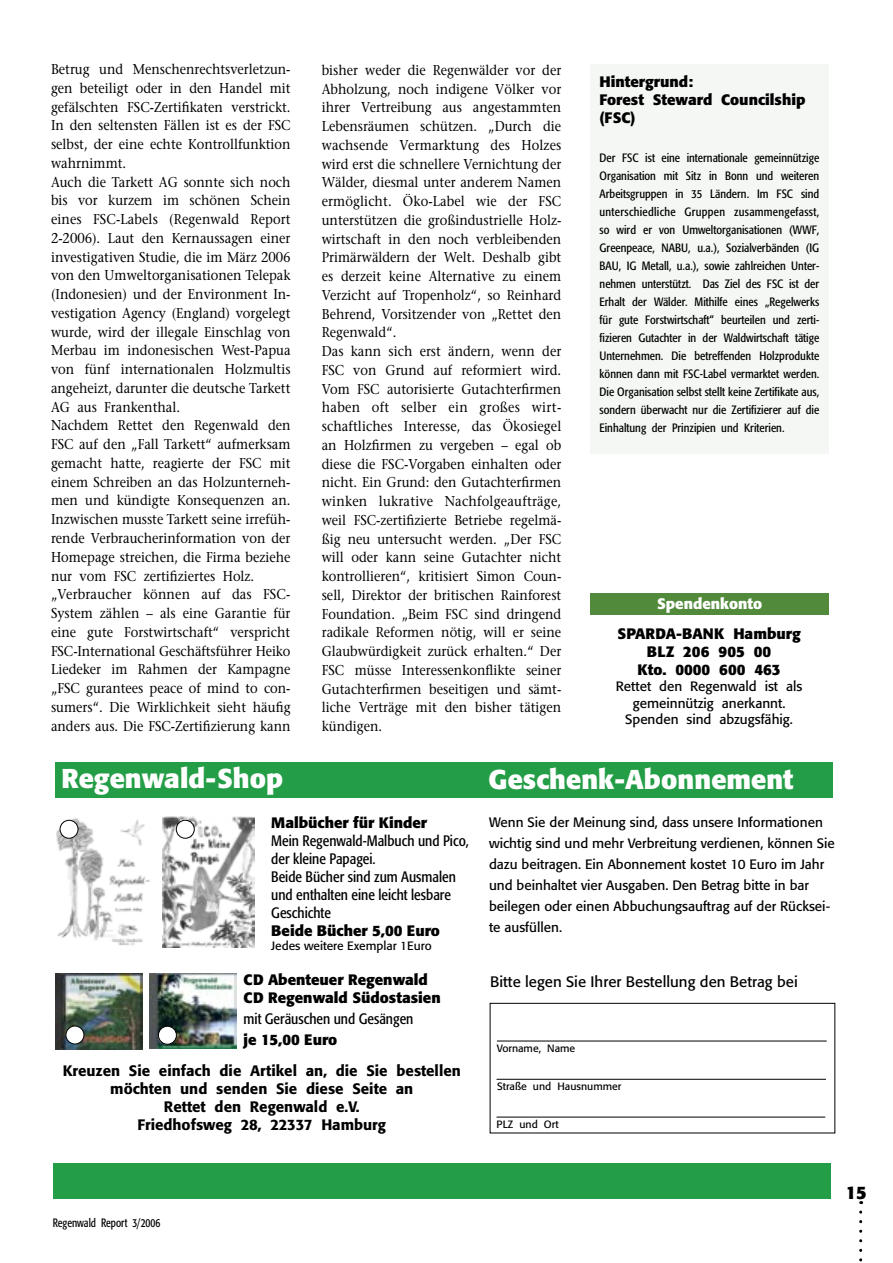
<style>
.page{position:relative;width:893px;height:1263px;background:#fff}
.page>*{position:absolute;margin:0;border:0;box-sizing:border-box;transform-origin:0 0}
.t1{font:700 27px "Formata";color:#fff}
.t2{font:700 18px "Formata";color:#000}
.Newshaedsubline{font:700 15px/18px "Formata";color:#000}
.t3{font:condensed 15px/18px "Formata";color:#000}
.einleit{font:500 15px/18px "Formata";color:#000;text-align:center}
.t4{font:15px "Formata";color:#000}
.Newshaedsubline-2{font:700 15px "Formata";color:#fff}
.Fließtext{font:14.25px/18.8px "Stone Serif";color:#000;text-align:justify;scale:.9 1}
.Kastentext{font:14.25px/18.8px "Stone Serif";color:#000;text-align:justify;scale:.9 1}
.Newshaedsubline-3{font:13.5px/21px "Formata";color:#000}
.Kastentext-2{font:condensed 12px/18px "Formata";color:#000;text-align:justify}
.t5{font:12px "Formata";color:#000}
.Kastentext-3{font:condensed 12px "Formata";color:#000;scale:.9 1}
.einleit-2{font:10.5px "Formata";color:#000}
</style>
<div class="page">
<svg style="left:859px;top:1212px;width:3px;height:50px"></svg>
<img style="left:56px;top:973px;width:86px;height:76px">
<img style="left:56px;top:818px;width:94px;height:128px">
<div style="left:66px;top:1026px;width:18px;height:18px;background:#fff;border-radius:50%"></div>
<div style="left:66px;top:1026px;width:18px;height:18px;border:1px solid #000;border-radius:50%"></div>
<div style="left:55px;top:762px;width:778px;height:36px;background:#239e46"></div>
<img style="left:163px;top:817px;width:92px;height:130px">
<div style="left:176px;top:820px;width:18px;height:18px;background:#fff;border-radius:50%"></div>
<div style="left:176px;top:820px;width:19px;height:19px;border:1px solid #000;border-radius:50%"></div>
<div style="left:60px;top:820px;width:18px;height:18px;background:#fff;border-radius:50%"></div>
<div style="left:60px;top:820px;width:18px;height:19px;border:1px solid #000;border-radius:50%"></div>
<div style="left:490px;top:1003px;width:345px;height:130px;border:1px solid #000"></div>
<hr style="left:497px;top:1041px;width:330px;height:1px;background:#000">
<hr style="left:497px;top:1079px;width:329px;height:1px;background:#000">
<hr style="left:497px;top:1117px;width:328px;height:1px;background:#000">
<img style="left:149px;top:973px;width:87px;height:76px">
<div style="left:158px;top:1026px;width:18px;height:18px;background:#fff;border-radius:50%"></div>
<div style="left:158px;top:1026px;width:19px;height:18px;border:1px solid #000;border-radius:50%"></div>
<div style="left:590px;top:64px;width:239px;height:389px;background:#f4f7f3"></div>
<div style="left:53px;top:1163px;width:777px;height:36px;background:#239e46"></div>
<div style="left:591px;top:594px;width:238px;height:21px;background:#528a3b"></div>
<p class="Kastentext" style="left:51px;top:60px;width:268px">Betrug und Menschenrechtsverletzun&shy;gen beteiligt oder in den Handel mit gefälschten FSC-Zertifikaten verstrickt.<br>In den seltensten Fällen ist es der FSC selbst, der eine echte Kontrollfunktion wahrnimmt.</p>
<p class="Fließtext" style="left:51px;top:172px;width:268px">Auch die Tarkett AG sonnte sich noch bis vor kurzem im schönen Schein eines FSC-Labels (Regenwald Report 2-2006). Laut den Kernaussagen einer investigativen Studie, die im März 2006 von den Umweltorganisationen Telepak (Indonesien) und der Environment In&shy;vestigation Agency (England) vorgelegt wurde, wird der illegale Einschlag von Merbau im indonesischen West-Papua von fünf internationalen Holzmultis angeheizt, darunter die deutsche Tarkett AG aus Frankenthal.</p>
<p class="Fließtext" style="left:51px;top:416px;width:268px">Nachdem Rettet den Regenwald den FSC auf den „Fall Tarkett“ aufmerksam gemacht hatte, reagierte der FSC mit einem Schreiben an das Holzunterneh&shy;men und kündigte Konsequenzen an.<br>Inzwischen musste Tarkett seine irrefüh&shy;rende Verbraucherinformation von der Homepage streichen, die Firma beziehe nur vom FSC zertifiziertes Holz.</p>
<p class="Fließtext" style="left:51px;top:585px;width:268px">„Verbraucher können auf das FSC-System zählen – als eine Garantie für eine gute Forstwirtschaft“ verspricht FSC-International Geschäftsführer Heiko Liedeker im Rahmen der Kampagne „FSC gurantees peace of mind to con&shy;sumers“. Die Wirklichkeit sieht häufig anders aus. Die FSC-Zertifizierung kann</p>
<p class="Fließtext" style="left:322px;top:61px;width:268px">bisher weder die Regenwälder vor der Abholzung, noch indigene Völker vor ihrer Vertreibung aus angestammten Lebensräumen schützen. „Durch die wachsende Vermarktung des Holzes wird erst die schnellere Vernichtung der Wälder, diesmal unter anderem Namen ermöglicht. Öko-Label wie der FSC unterstützen die großindustrielle Holz&shy;wirtschaft in den noch verbleibenden Primärwäldern der Welt. Deshalb gibt es derzeit keine Alternative zu einem Verzicht auf Tropenholz“, so Reinhard Behrend, Vorsitzender von „Rettet den Regenwald“.</p>
<p class="Fließtext" style="left:322px;top:342px;width:268px">Das kann sich erst ändern, wenn der FSC von Grund auf reformiert wird.<br>Vom FSC autorisierte Gutachterfirmen haben oft selber ein großes wirt&shy;schaftliches Interesse, das Ökosiegel an Holzfirmen zu vergeben – egal ob diese die FSC-Vorgaben einhalten oder nicht. Ein Grund: den Gutachterfirmen winken lukrative Nachfolgeaufträge, weil FSC-zertifizierte Betriebe regelmä&shy;ßig neu untersucht werden. „Der FSC will oder kann seine Gutachter nicht kontrollieren“, kritisiert Simon Coun&shy;sell, Direktor der britischen Rainforest Foundation. „Beim FSC sind dringend radikale Reformen nötig, will er seine Glaubwürdigkeit zurück erhalten.“ Der FSC müsse Interessenkonflikte seiner Gutachterfirmen beseitigen und sämt&shy;liche Verträge mit den bisher tätigen kündigen.</p>
<p class="Newshaedsubline" style="left:600px;top:72px;width:95px">Hintergrund:</p>
<p class="Newshaedsubline" style="left:600px;top:90px;width:207px">Forest Steward Councilship (FSC)</p>
<p class="Kastentext-2" style="left:600px;top:149px;width:221px">Der FSC ist eine internationale gemeinnützige Organisation mit Sitz in Bonn und weiteren Arbeitsgruppen in 35 Ländern. Im FSC sind unterschiedliche Gruppen zusammengefasst, so wird er von Umweltorganisationen (WWF, Greenpeace, NABU, u.a.), Sozialverbänden (IG BAU, IG Metall, u.a.), sowie zahlreichen Unter&shy;nehmen unterstützt. Das Ziel des FSC ist der Erhalt der Wälder. Mithilfe eines „Regelwerks für gute Forstwirtschaft“ beurteilen und zerti&shy;fizieren Gutachter in der Waldwirtschaft tätige Unternehmen. Die betreffenden Holzprodukte können dann mit FSC-Label vermarktet werden.<br>Die Organisation selbst stellt keine Zertifikate aus, sondern überwacht nur die Zertifizierer auf die Einhaltung der Prinzipien und Kriterien.</p>
<p class="Newshaedsubline-2" style="left:657px;top:594px;width:106px">Spendenkonto</p>
<p class="Newshaedsubline" style="left:617px;top:625px;width:185px">SPARDA-BANK Hamburg</p>
<p class="Newshaedsubline" style="left:647px;top:643px;width:126px">BLZ 206 905 00</p>
<p class="Newshaedsubline" style="left:637px;top:661px;width:145px">Kto. 0000 600 463</p>
<p class="Newshaedsubline-3" style="left:616px;top:676px;width:188px">Rettet den Regenwald ist als</p>
<p class="Newshaedsubline-3" style="left:633px;top:692px;width:154px">gemeinnützig anerkannt.</p>
<p class="Newshaedsubline-3" style="left:625px;top:709px;width:169px">Spenden sind abzugsfähig.</p>
<p class="t1" style="left:61px;top:761px;width:223px">Regenwald-Shop</p>
<p class="t1" style="left:489px;top:762px;width:306px">Geschenk-Abonnement</p>
<p class="Newshaedsubline-3" style="left:489px;top:812px;width:347px">Wenn Sie der Meinung sind, dass unsere Informationen wichtig sind und mehr Verbreitung verdienen, können Sie dazu beitragen. Ein Abonnement kostet 10 Euro im Jahr und beinhaltet vier Ausgaben. Den Betrag bitte in bar beilegen oder einen Abbuchungsauftrag auf der Rücksei&shy;te ausfüllen.</p>
<p class="Newshaedsubline" style="left:271px;top:813px;width:157px">Malbücher für Kinder</p>
<p class="t3" style="left:271px;top:831px;width:199px">Mein Regenwald-Malbuch und Pico, der kleine Papagei.</p>
<p class="t3" style="left:271px;top:867px;width:186px">Beide Bücher sind zum Ausmalen und enthalten eine leicht lesbare<br>Geschichte</p>
<p class="Newshaedsubline" style="left:271px;top:921px;width:170px">Beide Bücher 5,00 Euro</p>
<p class="t5" style="left:271px;top:939px;width:162px">Jedes weitere Exemplar 1Euro</p>
<p class="Newshaedsubline" style="left:244px;top:971px;width:186px">CD Abenteuer Regenwald</p>
<p class="Newshaedsubline" style="left:244px;top:989px;width:199px">CD Regenwald Südostasien</p>
<p class="t3" style="left:244px;top:1010px;width:171px">mit Geräuschen und Gesängen</p>
<p class="Newshaedsubline" style="left:244px;top:1031px;width:95px">je 15,00 Euro</p>
<p class="einleit" style="left:63px;top:1062px;width:400px">Kreuzen Sie einfach die Artikel an, die Sie bestellen möchten und senden Sie diese Seite an</p>
<p class="einleit" style="left:164px;top:1098px;width:197px">Rettet den Regenwald e.V.</p>
<p class="einleit" style="left:138px;top:1116px;width:250px">Friedhofsweg 28, 22337 Hamburg</p>
<p class="t4" style="left:490px;top:972px;width:309px">Bitte legen Sie Ihrer Bestellung den Betrag bei</p>
<p class="einleit-2" style="left:497px;top:1042px;width:80px">Vorname, Name</p>
<p class="einleit-2" style="left:497px;top:1080px;width:126px">Straße und Hausnummer</p>
<p class="einleit-2" style="left:496px;top:1117px;width:64px">PLZ und Ort</p>
<p class="Kastentext-3" style="left:53px;top:1216px;width:121px">Regenwald Report 3/2006</p>
<p class="t2" style="left:846px;top:1181px;width:22px">15</p>
</div>
